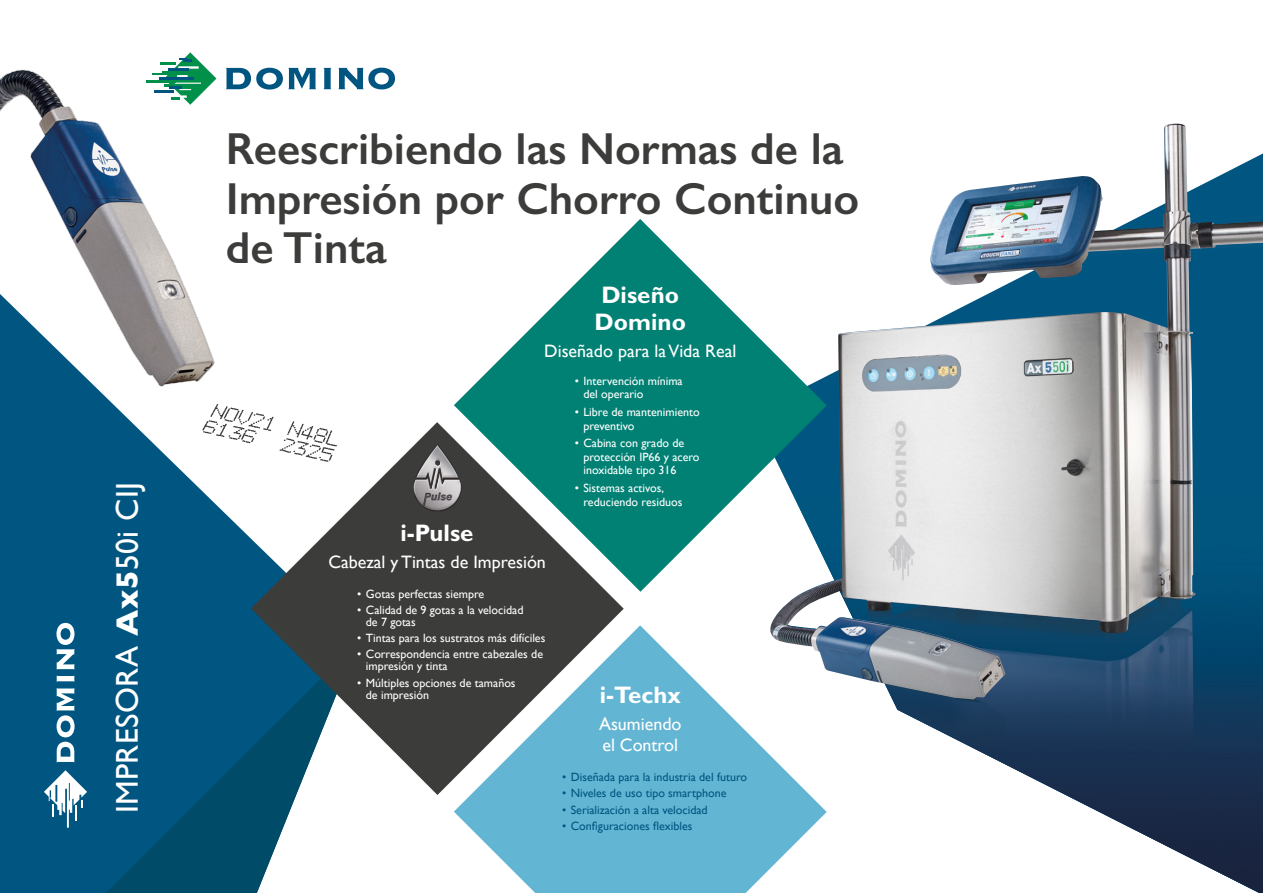
<style>
.page{position:relative;width:1263px;height:893px;background:#fff}
.page>*{position:absolute;margin:0;border:0;box-sizing:border-box;transform-origin:0 0}
.t1{font:600 45px/49.5px "Gill Sans";color:#3c3c3b}
.t2{font:31.5px "Gill Sans";letter-spacing:.015em;color:#fff}
.t3{font:700 24px/27px "Gill Sans MT Pro";color:#fff}
.t4{font:18px/21px "Gill Sans";color:#fff}
.t5{font:12px/13.5px "Gill Sans";color:#fff}
.t6{font:12px "Gill Sans";color:#005681}
.s1{font-weight:700}
</style>
<div class="page">
<img style="left:0;top:67px;width:316px;height:227px">
<svg style="left:324px;top:68px;width:7px;height:21px"></svg>
<svg style="left:338px;top:68px;width:57px;height:21px"></svg>
<svg style="left:226px;top:68px;width:90px;height:22px"></svg>
<hr style="left:147px;top:80px;width:29px;height:3px;background:#00904a">
<svg style="left:152px;top:52px;width:64px;height:53px"></svg>
<hr style="left:168px;top:69px;width:21px;height:2px;background:#005681">
<svg style="left:0;top:294px;width:251px;height:599px;fill:#005681"></svg>
<svg style="left:106px;top:642px;width:191px;height:251px;background:#0c5a7f"></svg>
<svg style="left:57px;top:676px;width:17px;height:6px"></svg>
<svg style="left:56px;top:623px;width:18px;height:47px"></svg>
<svg style="left:57px;top:688px;width:18px;height:74px"></svg>
<svg style="left:44px;top:770px;width:43px;height:58px"></svg>
<img style="left:892px;top:153px;width:371px;height:740px">
<img style="left:771px;top:124px;width:425px;height:575px">
<svg style="left:454px;top:219px;width:373px;height:373px;fill:#008174"></svg>
<svg style="left:251px;top:422px;width:373px;height:373px;fill:#3c3c3b"></svg>
<img style="left:389px;top:438px;width:97px;height:79px">
<svg style="left:454px;top:625px;width:373px;height:268px;fill:#62b5d3"></svg>
<svg style="left:202px;top:404px;width:72px;height:39px"></svg>
<svg style="left:280px;top:421px;width:57px;height:41px"></svg>
<h2 class="t2" style="left:109px;top:813px;width:333px;rotate:-90deg">IMPRESORA <span class="s1">Ax5</span>50i CIJ</h2>
<h1 class="t1" style="left:226px;top:124px;width:635px">Reescribiendo las Normas de la<br>Impresión por Chorro Continuo de Tinta</h1>
<h3 class="t3" style="left:595px;top:281px;width:93px">Diseño<br>Domino</h3>
<h3 class="t4" style="left:544px;top:340px;width:194px">Diseñado para la Vida Real</h3>
<h3 class="t3" style="left:400px;top:519px;width:75px">i-Pulse</h3>
<h3 class="t4" style="left:328px;top:551px;width:219px">Cabezal y Tintas de Impresión</h3>
<p class="t5" style="left:357px;top:587px;width:129px">• Gotas perfectas siempre</p>
<p class="t5" style="left:366px;top:604px;width:159px;line-height:12px;text-indent:-9px">• Calidad de 9 gotas a la velocidad de 7 gotas</p>
<p class="t5" style="left:357px;top:631px;width:190px">• Tintas para los sustratos más difíciles</p>
<p class="t5" style="left:366px;top:648px;width:179px;line-height:12px;text-indent:-9px">• Correspondencia entre cabezales de impresión y tinta</p>
<p class="t5" style="left:366px;top:676px;width:151px;line-height:12px;text-indent:-9px">• Múltiples opciones de tamaños de impresión</p>
<p class="t5" style="left:583px;top:374px;width:101px;text-indent:-9px">• Intervención mínima del operario</p>
<p class="t5" style="left:583px;top:405px;width:118px;text-indent:-9px">• Libre de mantenimiento preventivo</p>
<p class="t5" style="left:583px;top:436px;width:118px;text-indent:-9px">• Cabina con grado de protección IP66 y acero inoxidable tipo 316</p>
<p class="t5" style="left:583px;top:481px;width:100px;text-indent:-9px">• Sistemas activos, reduciendo residuos</p>
<h3 class="t3" style="left:600px;top:681px;width:83px">i-Techx</h3>
<h3 class="t4" style="left:599px;top:713px;width:84px">Asumiendo el Control</h3>
<p class="t6" style="left:562px;top:770px;width:186px">• Diseñada para la industria del futuro</p>
<p class="t6" style="left:562px;top:786px;width:166px">• Niveles de uso tipo smartphone</p>
<p class="t6" style="left:562px;top:802px;width:147px">• Serialización a alta velocidad</p>
<p class="t6" style="left:562px;top:819px;width:132px">• Configuraciones flexibles</p>
</div>
